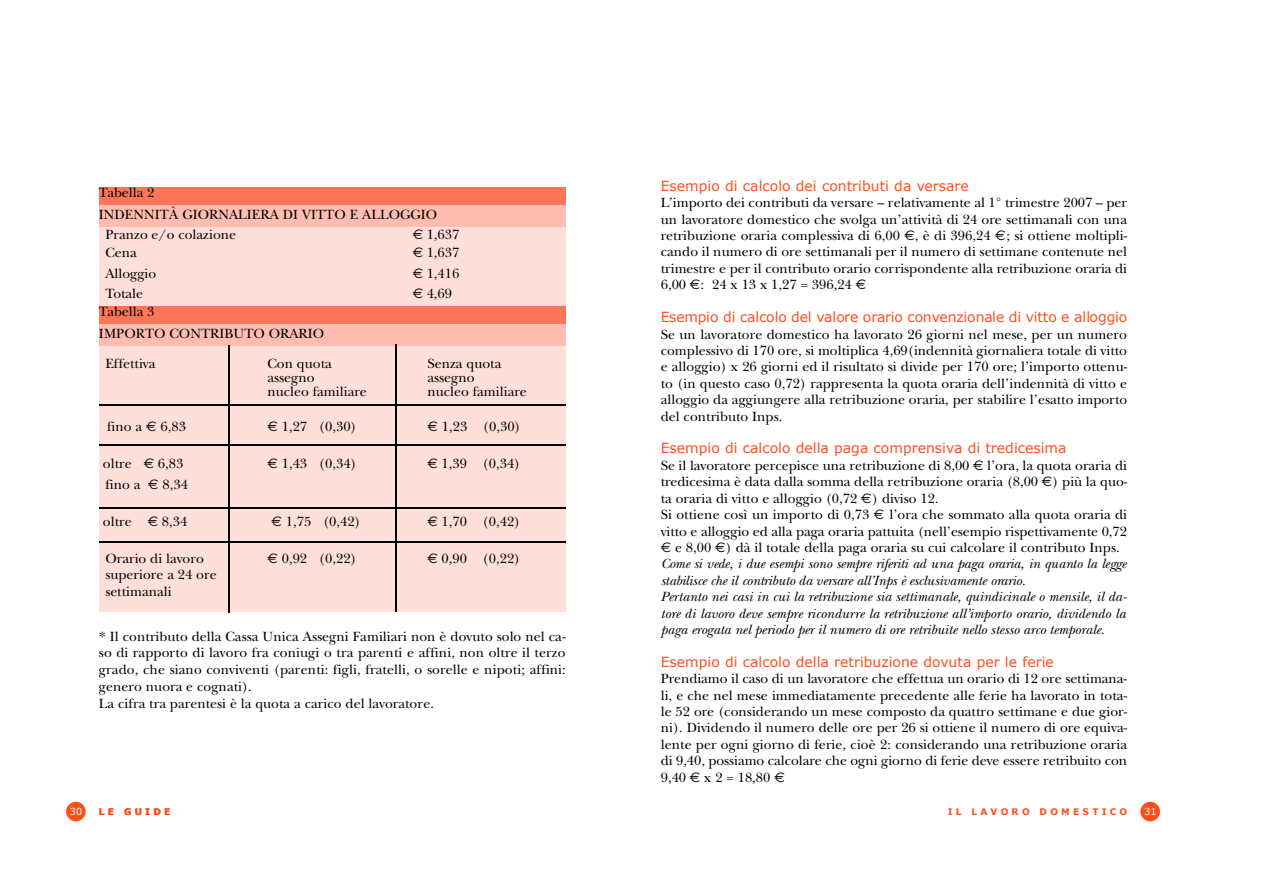
<style>
.page{position:relative;width:1263px;height:893px;background:#fff}
.page>*{position:absolute;margin:0;border:0;box-sizing:border-box;transform-origin:0 0}
.t1{font:13.95px/16.4px "New Baskerville";color:#000}
.t2{font:13.95px "Verdana";color:#ff4e1d}
.t3{font:9.75px "Verdana";color:#fff}
.t4{font:700 9px "Verdana";letter-spacing:.35em;color:#ff4e1d}
.s1{font-family:"Euro Sans"}
.s2{font-style:italic}
</style>
<div class="page">
<svg style="left:66px;top:801px;width:20px;height:20px"></svg>
<div style="left:99px;top:225px;width:467px;height:82px;background:#ffdfd9"></div>
<div style="left:99px;top:187px;width:467px;height:18px;background:#ff7557"></div>
<div style="left:99px;top:205px;width:467px;height:21px;background:#ffbdb1"></div>
<div style="left:99px;top:345px;width:467px;height:267px;background:#ffdfd9"></div>
<div style="left:99px;top:306px;width:467px;height:19px;background:#ff7557"></div>
<div style="left:99px;top:324px;width:467px;height:21px;background:#ffbdb1"></div>
<hr style="left:99px;top:404px;width:467px;height:1px;background:#000">
<hr style="left:228px;top:345px;width:1px;height:267px;background:#000">
<hr style="left:395px;top:344px;width:1px;height:268px;background:#000">
<hr style="left:99px;top:444px;width:467px;height:2px;background:#000">
<hr style="left:99px;top:507px;width:467px;height:1px;background:#000">
<hr style="left:99px;top:541px;width:467px;height:1px;background:#000">
<svg style="left:1141px;top:801px;width:19px;height:20px"></svg>
<p class="t1" style="left:99px;top:183px;width:340px;line-height:22px">Tabella 2<br>INDENNITÀ GIORNALIERA DI VITTO E ALLOGGIO</p>
<p class="t1" style="left:105px;top:228px;width:132px">Pranzo e/o colazione</p>
<p class="t1" style="left:413px;top:228px;width:48px"><span class="s1">E</span> 1,637</p>
<p class="t1" style="left:105px;top:246px;width:33px">Cena</p>
<p class="t1" style="left:413px;top:246px;width:48px"><span class="s1">E</span> 1,637</p>
<p class="t1" style="left:105px;top:266px;width:52px">Alloggio</p>
<p class="t1" style="left:413px;top:266px;width:48px"><span class="s1">E</span> 1,416</p>
<p class="t1" style="left:105px;top:287px;width:39px">Totale</p>
<p class="t1" style="left:413px;top:287px;width:41px"><span class="s1">E</span> 4,69</p>
<p class="t1" style="left:99px;top:302px;width:227px;line-height:21.8px">Tabella 3<br>IMPORTO CONTRIBUTO ORARIO</p>
<p class="t1" style="left:105px;top:357px;width:52px">Effettiva</p>
<p class="t1" style="left:267px;top:357px;width:66px">Con quota</p>
<p class="t1" style="left:427px;top:357px;width:76px">Senza quota</p>
<p class="t1" style="left:267px;top:371px;width:49px">assegno</p>
<p class="t1" style="left:427px;top:371px;width:49px">assegno</p>
<p class="t1" style="left:267px;top:385px;width:101px">nucleo familiare</p>
<p class="t1" style="left:427px;top:385px;width:101px">nucleo familiare</p>
<p class="t1" style="left:107px;top:419px;width:80px">fino a <span class="s1">E</span> 6,83</p>
<p class="t1" style="left:267px;top:419px;width:91px"><span class="s1">E</span> 1,27 (0,30)</p>
<p class="t1" style="left:427px;top:419px;width:95px"><span class="s1">E</span> 1,23 (0,30)</p>
<p class="t1" style="left:103px;top:457px;width:82px">oltre <span class="s1">E</span> 6,83</p>
<p class="t1" style="left:267px;top:457px;width:91px"><span class="s1">E</span> 1,43 (0,34)</p>
<p class="t1" style="left:427px;top:457px;width:95px"><span class="s1">E</span> 1,39 (0,34)</p>
<p class="t1" style="left:105px;top:477px;width:84px">fino a <span class="s1">E</span> 8,34</p>
<p class="t1" style="left:103px;top:514px;width:86px">oltre <span class="s1">E</span> 8,34</p>
<p class="t1" style="left:271px;top:514px;width:91px"><span class="s1">E</span> 1,75 (0,42)</p>
<p class="t1" style="left:427px;top:514px;width:95px"><span class="s1">E</span> 1,70 (0,42)</p>
<p class="t1" style="left:105px;top:552px;width:100px">Orario di lavoro</p>
<p class="t1" style="left:267px;top:552px;width:91px"><span class="s1">E</span> 0,92 (0,22)</p>
<p class="t1" style="left:427px;top:552px;width:95px"><span class="s1">E</span> 0,90 (0,22)</p>
<p class="t1" style="left:105px;top:568px;width:113px;line-height:16.8px">superiore a 24 ore settimanali</p>
<p class="t1" style="left:99px;top:629px;width:468px;line-height:16.8px">* Il contributo della Cassa Unica Assegni Familiari non è dovuto solo nel ca&shy;so di rapporto di lavoro fra coniugi o tra parenti e affini, non oltre il terzo grado, che siano conviventi (parenti: figli, fratelli, o sorelle e nipoti; affini: genero nuora e cognati).<br>La cifra tra parentesi è la quota a carico del lavoratore.</p>
<p class="t3" style="left:70px;top:805px;width:14px">30</p>
<p class="t4" style="left:99px;top:805px;width:73px">L E G U I D E</p>
<p class="t2" style="left:661px;top:177px;width:310px">Esempio di calcolo dei contributi da versare</p>
<p class="t1" style="left:661px;top:196px;width:468px;text-align:justify">L’importo dei contributi da versare – relativamente al 1° trimestre 2007 – per un lavoratore domestico che svolga un’attività di 24 ore settimanali con una retribuzione oraria complessiva di 6,00 <span class="s1">?</span>, è di 396,24 <span class="s1">?</span>; si ottiene moltipli&shy;cando il numero di ore settimanali per il numero di settimane contenute nel trimestre e per il contributo orario corrispondente alla retribuzione oraria di 6,00 <span class="s1">?</span>: 24 x 13 x 1,27 = 396,24 <span class="s1">?</span></p>
<p class="t2" style="left:661px;top:308px;width:468px">Esempio di calcolo del valore orario convenzionale di vitto e alloggio</p>
<p class="t1" style="left:661px;top:327px;width:468px;text-align:justify">Se un lavoratore domestico ha lavorato 26 giorni nel mese, per un numero complessivo di 170 ore, si moltiplica 4,69(indennità giornaliera totale di vitto e alloggio) x 26 giorni ed il risultato si divide per 170 ore; l’importo ottenu&shy;to (in questo caso 0,72) rappresenta la quota oraria dell’indennità di vitto e alloggio da aggiungere alla retribuzione oraria, per stabilire l’esatto importo del contributo Inps.</p>
<p class="t2" style="left:661px;top:439px;width:407px">Esempio di calcolo della paga comprensiva di tredicesima</p>
<p class="t1" style="left:661px;top:459px;width:468px">Se il lavoratore percepisce una retribuzione di 8,00 <span class="s1">?</span> l’ora, la quota oraria di tredicesima è data dalla somma della retribuzione oraria (8,00 <span class="s1">?</span>) più la quo&shy;ta oraria di vitto e alloggio (0,72 <span class="s1">?</span>) diviso 12.<br>Si ottiene così un importo di 0,73 <span class="s1">?</span> l’ora che sommato alla quota oraria di vitto e alloggio ed alla paga oraria pattuita (nell’esempio rispettivamente 0,72 <span class="s1">?</span> e 8,00 <span class="s1">?</span>) dà il totale della paga oraria su cui calcolare il contributo Inps.<br><span class="s2">Come si vede, i due esempi sono sempre riferiti ad una paga oraria, in quanto la legge stabilisce che il contributo da versare all’Inps è esclusivamente orario.<br>Pertanto nei casi in cui la retribuzione sia settimanale, quindicinale o mensile, il da&shy;tore di lavoro deve sempre ricondurre la retribuzione all’importo orario, dividendo la paga erogata nel periodo per il numero di ore retribuite nello stesso arco temporale.</span></p>
<p class="t2" style="left:661px;top:652px;width:395px">Esempio di calcolo della retribuzione dovuta per le ferie</p>
<p class="t1" style="left:661px;top:672px;width:468px;text-align:justify">Prendiamo il caso di un lavoratore che effettua un orario di 12 ore settimana&shy;li, e che nel mese immediatamente precedente alle ferie ha lavorato in tota&shy;le 52 ore (considerando un mese composto da quattro settimane e due gior&shy;ni). Dividendo il numero delle ore per 26 si ottiene il numero di ore equiva&shy;lente per ogni giorno di ferie, cioè 2: considerando una retribuzione oraria di 9,40, possiamo calcolare che ogni giorno di ferie deve essere retribuito con 9,40 <span class="s1">?</span> x 2 = 18,80 <span class="s1">?</span></p>
<p class="t4" style="left:948px;top:805px;width:181px">IL LAVORO DOMESTICO</p>
<p class="t3" style="left:1144px;top:805px;width:14px">31</p>
</div>
